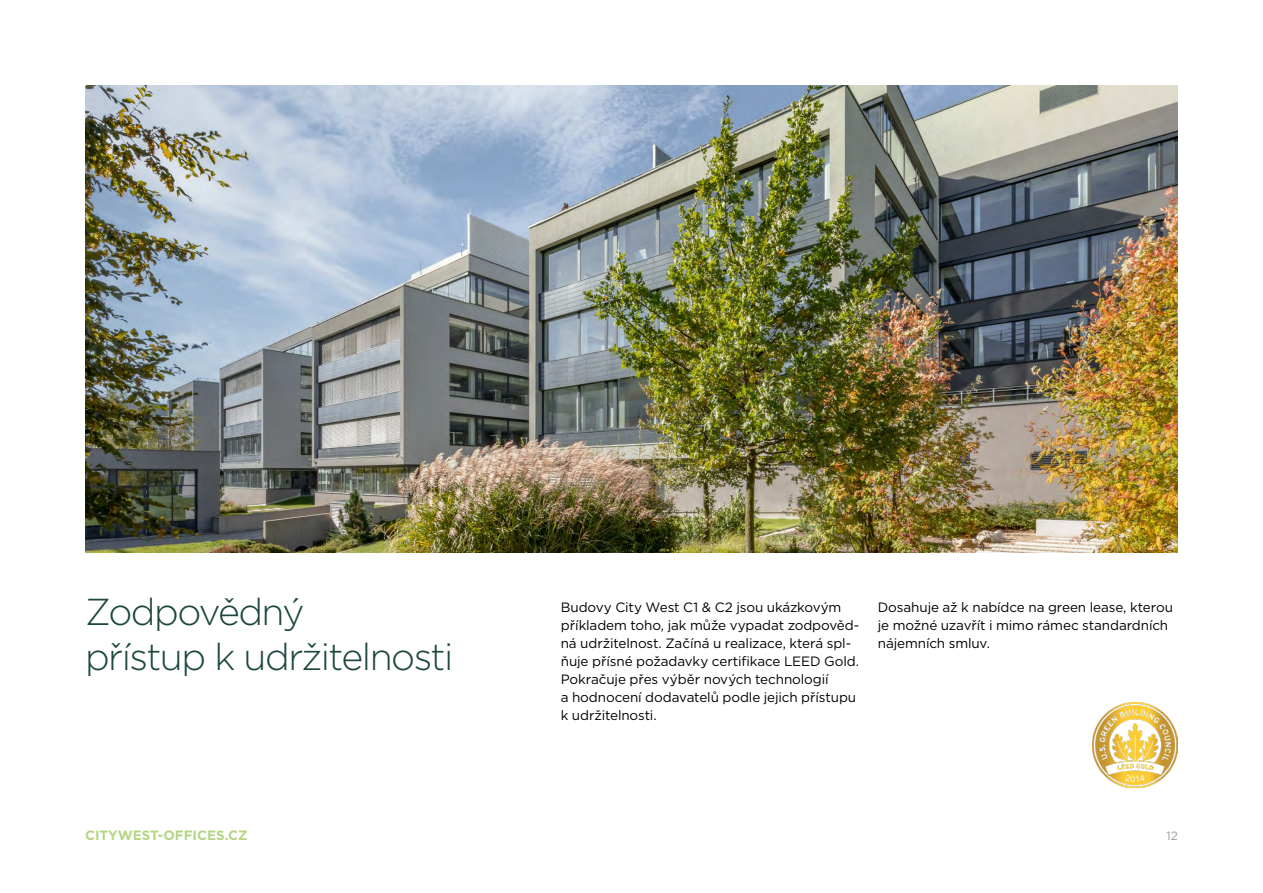
<style>
.page{position:relative;width:1263px;height:893px;background:#fff}
.page>*{position:absolute;margin:0;border:0;box-sizing:border-box;transform-origin:0 0}
.t1{font:300 37.5px/45px "Gotham";letter-spacing:-.04em;color:#1c473e}
.t2{font:13.5px/18px "Gotham";letter-spacing:-.01em;color:#000}
.t3{font:700 13.5px "Gotham";color:#b5d584}
.t4{font:12px "Gotham";color:#9d9d9c}
</style>
<div class="page">
<img style="left:85px;top:85px;width:1093px;height:468px">
<img style="left:1093px;top:702px;width:85px;height:85px">
<h1 class="t1" style="left:85px;top:589px;width:370px">Zodpovědný<br>přístup k udržitelnosti</h1>
<p class="t2" style="left:561px;top:598px;width:300px">Budovy City West C1 &amp; C2 jsou ukázkovým příkladem toho, jak může vypadat zodpověd&shy;ná udržitelnost. Začíná u realizace, která spl&shy;ňuje přísné požadavky certifikace LEED Gold.<br>Pokračuje přes výběr nových technologií<br>a hodnocení dodavatelů podle jejich přístupu k udržitelnosti.</p>
<p class="t2" style="left:878px;top:598px;width:297px">Dosahuje až k nabídce na green lease, kterou je možné uzavřít i mimo rámec standardních nájemních smluv.</p>
<p class="t3" style="left:85px;top:826px;width:164px">CITYWEST-OFFICES.CZ</p>
<p class="t4" style="left:1166px;top:828px;width:13px">12</p>
</div>
